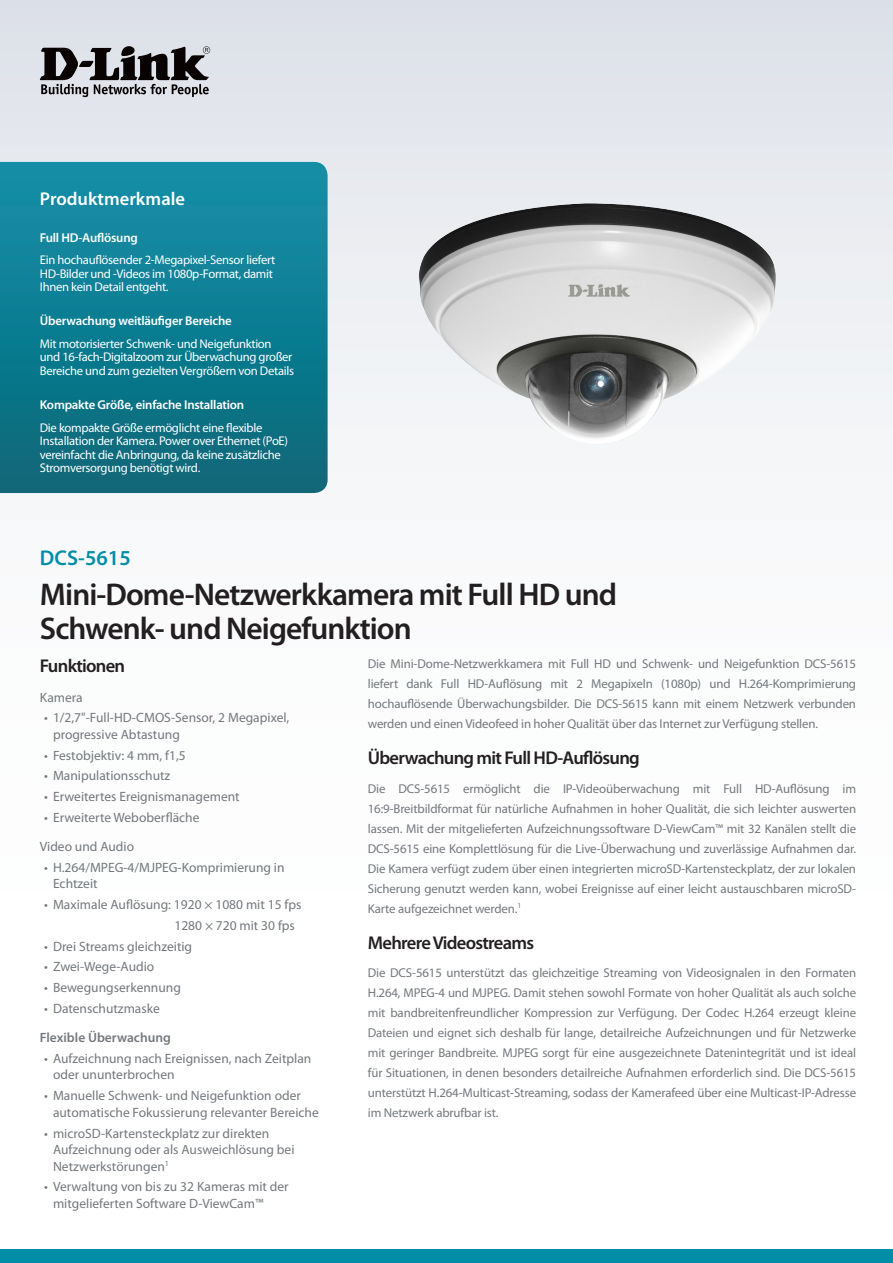
<style>
.page{position:relative;width:893px;height:1263px;background:#fff}
.page>*{position:absolute;margin:0;border:0;box-sizing:border-box;transform-origin:0 0}
.t1{font:600 31.5px/34.5px "Myriad Pro";letter-spacing:-.03em;color:#231f20}
.Model_Number__Cover{font:600 21.3px "Myriad Pro";color:#008da8}
.Description_Text{font:600 18.6px "Myriad Pro";letter-spacing:-.04em;color:#231f20}
.Description_Topic{font:600 18.6px "Myriad Pro";letter-spacing:-.04em;color:#231f20}
.Highlights_Title{font:600 18.6px "Myriad Pro";color:#fff}
.Features_Title{font:600 18.6px "Myriad Pro";letter-spacing:-.04em;color:#231f20}
.Features_Bullets{font:13.5px/16.5px "Myriad Pro";color:#74787d}
.Features_Category{font:13.5px "Myriad Pro";color:#74787d}
.Features_Category-2{font:600 13.5px "Myriad Pro";color:#74787d}
.Description_Text-2{font:12.9px/20px "Myriad Pro";letter-spacing:-.01em;color:#74787d;text-align:justify}
.Highlights_Category{font:600 12.9px "Myriad Pro";letter-spacing:-.015em;color:#fff}
.Highlights_Text{font:12.6px/13.5px "Myriad Pro";letter-spacing:-.025em;color:#fff}
</style>
<div class="page">
<div style="left:0;top:0;width:893px;height:1084px;background:linear-gradient(to bottom,#e3e6ec,#fff)"></div>
<div style="left:0;top:1249px;width:893px;height:14px;background:#008da8"></div>
<svg style="left:0;top:162px;width:328px;height:331px;background:#0f7c90"></svg>
<svg style="left:40px;top:46px;width:170px;height:51px;background:#807f83"></svg>
<img style="left:395px;top:184px;width:435px;height:285px">
<p class="Highlights_Title" style="left:40px;top:187px;width:147px">Produktmerkmale</p>
<p class="Highlights_Category" style="left:40px;top:229px;width:99px">Full HD-Auflösung</p>
<p class="Highlights_Text" style="left:40px;top:253px;width:237px">Ein hochauflösender 2-Megapixel-Sensor liefert<br>HD-Bilder und -Videos im 1080p-Format, damit<br>Ihnen kein Detail entgeht.</p>
<p class="Highlights_Category" style="left:40px;top:313px;width:193px">Überwachung weitläufiger Bereiche</p>
<p class="Highlights_Text" style="left:40px;top:337px;width:256px">Mit motorisierter Schwenk- und Neigefunktion und 16-fach-Digitalzoom zur Überwachung großer<br>Bereiche und zum gezielten Vergrößern von Details</p>
<p class="Highlights_Category" style="left:40px;top:397px;width:206px">Kompakte Größe, einfache Installation</p>
<p class="Highlights_Text" style="left:40px;top:421px;width:250px">Die kompakte Größe ermöglicht eine flexible Installation der Kamera. Power over Ethernet (PoE) vereinfacht die Anbringung, da keine zusätzliche Stromversorgung benötigt wird.</p>
<p class="Model_Number__Cover" style="left:40px;top:545px;width:92px">DCS-5615</p>
<h1 class="t1" style="left:40px;top:576px;width:579px">Mini-Dome-Netzwerkkamera mit Full HD und<br>Schwenk- und Neigefunktion</h1>
<p class="Features_Title" style="left:40px;top:654px;width:87px">Funktionen</p>
<p class="Features_Category" style="left:40px;top:689px;width:44px">Kamera</p>
<p class="Features_Bullets" style="left:53px;top:709px;width:238px;text-indent:-9px">• 1/2,7"-Full-HD-CMOS-Sensor, 2 Megapixel, progressive Abtastung</p>
<p class="Features_Bullets" style="left:44px;top:747px;width:143px">• Festobjektiv: 4 mm, f1,5</p>
<p class="Features_Bullets" style="left:44px;top:767px;width:128px">• Manipulationsschutz</p>
<p class="Features_Bullets" style="left:44px;top:788px;width:197px">• Erweitertes Ereignismanagement</p>
<p class="Features_Bullets" style="left:44px;top:809px;width:157px">• Erweiterte Weboberfläche</p>
<p class="Features_Category" style="left:40px;top:838px;width:96px">Video und Audio</p>
<p class="Features_Bullets" style="left:53px;top:859px;width:233px;text-indent:-9px">• H.264/MPEG-4/MJPEG-Komprimierung in<br>Echtzeit</p>
<p class="Features_Bullets" style="left:44px;top:896px;width:259px">• Maximale Auflösung: 1920 × 1080 mit 15 fps</p>
<p class="Features_Bullets" style="left:174px;top:917px;width:122px">1280 × 720 mit 30 fps</p>
<p class="Features_Bullets" style="left:44px;top:938px;width:150px">• Drei Streams gleichzeitig</p>
<p class="Features_Bullets" style="left:44px;top:958px;width:112px">• Zwei-Wege-Audio</p>
<p class="Features_Bullets" style="left:44px;top:979px;width:138px">• Bewegungserkennung</p>
<p class="Features_Bullets" style="left:44px;top:1000px;width:117px">• Datenschutzmaske</p>
<p class="Features_Category-2" style="left:40px;top:1029px;width:133px">Flexible Überwachung</p>
<p class="Features_Bullets" style="left:53px;top:1050px;width:260px;text-indent:-9px">• Aufzeichnung nach Ereignissen, nach Zeitplan oder ununterbrochen</p>
<p class="Features_Bullets" style="left:53px;top:1087px;width:267px;text-indent:-9px">• Manuelle Schwenk- und Neigefunktion oder automatische Fokussierung relevanter Bereiche</p>
<p class="Features_Bullets" style="left:53px;top:1124px;width:243px;text-indent:-9px">• microSD-Kartensteckplatz zur direkten<br>Aufzeichnung oder als Ausweichlösung bei<br>Netzwerkstörungen<sup>1</sup></p>
<p class="Features_Bullets" style="left:53px;top:1178px;width:237px;text-indent:-9px">• Verwaltung von bis zu 32 Kameras mit der mitgelieferten Software D-ViewCam™</p>
<p class="Description_Text-2" style="left:368px;top:654px;width:490px">Die Mini-Dome-Netzwerkkamera mit Full HD und Schwenk- und Neigefunktion DCS-5615 liefert dank Full HD-Auflösung mit 2 Megapixeln (1080p) und H.264-Komprimierung hochauflösende Überwachungsbilder. Die DCS-5615 kann mit einem Netzwerk verbunden werden und einen Videofeed in hoher Qualität über das Internet zur Verfügung stellen.</p>
<p class="Description_Text" style="left:368px;top:746px;width:273px">Überwachung mit Full HD-Auflösung</p>
<p class="Description_Text-2" style="left:368px;top:778px;width:490px">Die DCS-5615 ermöglicht die IP-Videoüberwachung mit Full HD-Auflösung im 16:9-Breitbildformat für natürliche Aufnahmen in hoher Qualität, die sich leichter auswerten lassen. Mit der mitgelieferten Aufzeichnungssoftware D-ViewCam™ mit 32 Kanälen stellt die DCS-5615 eine Komplettlösung für die Live-Überwachung und zuverlässige Aufnahmen dar.<br>Die Kamera verfügt zudem über einen integrierten microSD-Kartensteckplatz, der zur lokalen Sicherung genutzt werden kann, wobei Ereignisse auf einer leicht austauschbaren microSD-Karte aufgezeichnet werden.<sup>1</sup></p>
<p class="Description_Topic" style="left:368px;top:930px;width:168px">Mehrere Videostreams</p>
<p class="Description_Text-2" style="left:368px;top:963px;width:490px">Die DCS-5615 unterstützt das gleichzeitige Streaming von Videosignalen in den Formaten H.264, MPEG-4 und MJPEG. Damit stehen sowohl Formate von hoher Qualität als auch solche mit bandbreitenfreundlicher Kompression zur Verfügung. Der Codec H.264 erzeugt kleine Dateien und eignet sich deshalb für lange, detailreiche Aufzeichnungen und für Netzwerke mit geringer Bandbreite. MJPEG sorgt für eine ausgezeichnete Datenintegrität und ist ideal für Situationen, in denen besonders detailreiche Aufnahmen erforderlich sind. Die DCS-5615 unterstützt H.264-Multicast-Streaming, sodass der Kamerafeed über eine Multicast-IP-Adresse im Netzwerk abrufbar ist.</p>
</div>
